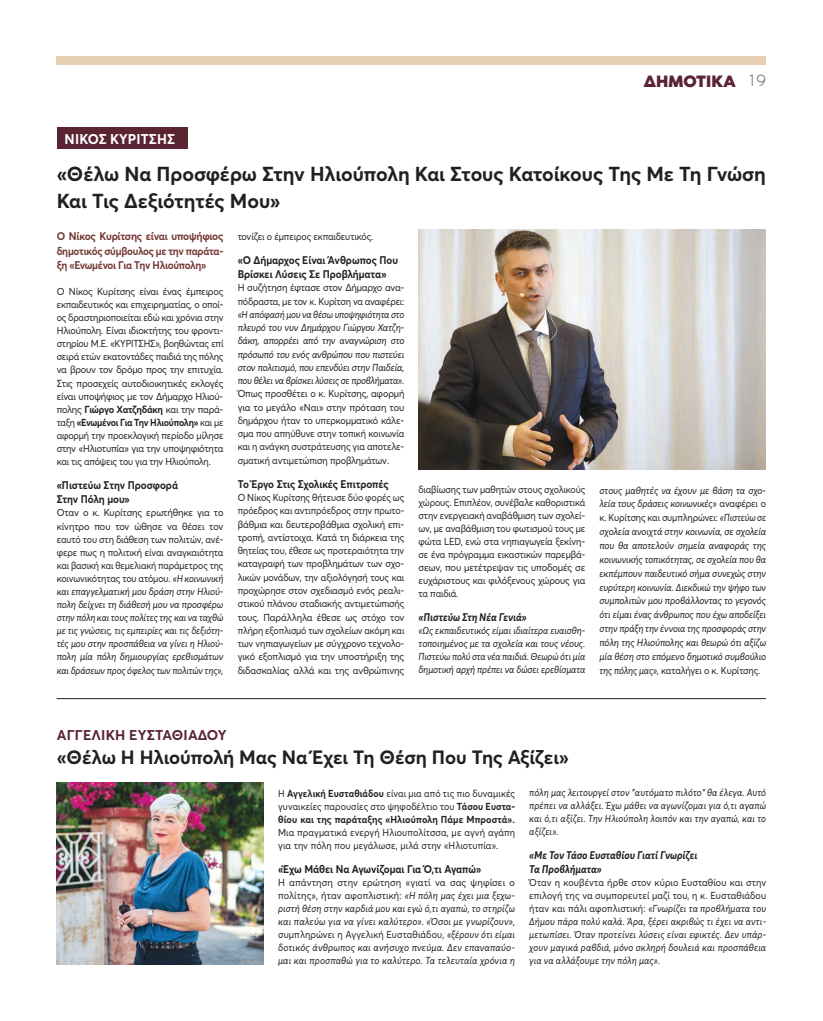
<style>
.page{position:relative;width:823px;height:1021px;background:#fff}
.page>*{position:absolute;margin:0;border:0;box-sizing:border-box;transform-origin:0 0}
.t1{font:700 20px/27px "Averta Std";color:#231f20}
.t2{font:700 19px "Averta Std";color:#231f20}
.t3{font:700 17px "Noir Pro";color:#5a2432}
.t4{font:700 14px "Averta Std";letter-spacing:.01em;color:#5a2432}
.t5{font:700 14px "Averta Std";letter-spacing:.01em;color:#fff}
.t6{font:700 11px/14.1px "Averta Std";color:#231f20;scale:.92 1}
.t7{font:700 11px/14.1px "Averta Std";letter-spacing:-.025em;color:#733934;text-align:justify;scale:.95 1}
.t8{font:italic 700 11px/14px "Averta Std";letter-spacing:-.01em;color:#231f20;scale:.92 1}
.t9{font:italic 10px/13.1px "Averta Std";letter-spacing:-.01em;color:#231f20;text-align:justify;scale:.92 1}
.t10{font:10px/13.3px "Averta Std";letter-spacing:-.01em;color:#231f20;text-align:justify;scale:.92 1}
.t11{font:10px/13.1px "Averta Std";letter-spacing:-.01em;color:#231f20;text-align:justify;scale:.95 1}
.t12{font:italic 10px/13.8px "Averta Std";letter-spacing:-.01em;color:#231f20;text-align:justify;scale:.95 1}
.t13{font:italic 10px/13px "Averta Std";letter-spacing:-.01em;color:#231f20;text-align:justify;scale:.93 1}
.t14{font:10px/13.3px "Averta Std";letter-spacing:-.01em;color:#231f20;text-align:justify;scale:.93 1}
.t15{font:700 10px/13px "Averta Std";letter-spacing:.015em;color:#231f20;text-align:justify;scale:.91 1}
.t16{font:10px/13px "Averta Std";letter-spacing:.015em;color:#231f20;scale:.92 1}
.s1{font-weight:300;color:#808285}
.s2{font-weight:700}
.s3{font-style:normal}
.s4{font-weight:400}
</style>
<div class="page">
<div style="left:57px;top:57px;width:708px;height:8px;background:#e6d0b1"></div>
<img style="left:418px;top:230px;width:347px;height:239px">
<hr style="left:57px;top:698px;width:708px;height:1px;background:#231f20">
<div style="left:57px;top:128px;width:130px;height:21px;background:#5a2432"></div>
<img style="left:57px;top:782px;width:206px;height:182px">
<h3 class="t5" style="left:65px;top:129px;width:112px">ΝΙΚΟΣ ΚΥΡΙΤΣΗΣ</h3>
<h3 class="t3" style="left:643px;top:67px;width:124px">ΔΗΜΟΤΙΚΑ <span class="s1">19</span></h3>
<h1 class="t1" style="left:57px;top:160px;width:710px">«Θέλω Να Προσφέρω Στην Ηλιούπολη Και Στους Κατοίκους Της Με Τη Γνώση<br>Και Τις Δεξιότητές Μου»</h1>
<p class="t7" style="left:57px;top:229px;width:177px">Ο Νίκος Κυρίτσης είναι υποψήφιος δημοτικός σύμβουλος με την παράτα&shy;ξη «Ενωμένοι Για Την Ηλιούπολη»</p>
<p class="t11" style="left:57px;top:284px;width:177px">O Nίκος Κυρίτσης είναι ένας έμπειρος εκπαιδευτικός και επιχειρηματίας, ο οποί&shy;ος δραστηριοποιείται εδώ και χρόνια στην Ηλιούπολη. Είναι ιδιοκτήτης του φροντι&shy;στηρίου Μ.Ε. «ΚΥΡΙΤΣΗΣ», βοηθώντας επί σειρά ετών εκατοντάδες παιδιά της πόλης να βρουν τον δρόμο προς την επιτυχία.<br>Στις προσεχείς αυτοδιοικητικές εκλογές είναι υποψήφιος με τον Δήμαρχο Ηλιού&shy;πολης <span class="s2">Γιώργο Χατζηδάκη</span> και την παρά&shy;ταξη <span class="s2">«Ενωμένοι Για Την Ηλιούπολη»</span> και με αφορμή την προεκλογική περίοδο μίλησε στην «Ηλιοτυπία» για την υποψηφιότητα και τις απόψεις του για την Ηλιούπολη.</p>
<p class="t6" style="left:57px;top:478px;width:133px">«Πιστεύω Στην Προσφορά<br>Στην Πόλη μου»</p>
<p class="t9" style="left:57px;top:506px;width:183px"><span class="s3">Οταν ο κ. Κυρίτσης ερωτήθηκε για το κίνητρο που τον ώθησε να θέσει τον εαυτό του στη διάθεση των πολιτών, ανέ&shy;φερε πως η πολιτική είναι αναγκαιότητα και βασική και θεμελιακή παράμετρος της κοινωνικότητας του ατόμου.</span> «Η κοινωνική και επαγγελματική μου δράση στην Ηλιού&shy;πολη δείχνει τη διάθεσή μου να προσφέρω στην πόλη και τους πολίτες της και να ταχθώ με τις γνώσεις, τις εμπειρίες και τις δεξιότη&shy;τές μου στην προσπάθεια να γίνει η Ηλιού&shy;πολη μία πόλη δημιουργίας ερεθισμάτων και δράσεων προς όφελος των πολιτών της»,</p>
<p class="t10" style="left:237px;top:229px;width:149px">τονίζει ο έμπειρος εκπαιδευτικός.</p>
<p class="t6" style="left:237px;top:252px;width:176px">«Ο Δήμαρχος Είναι Άνθρωπος Που<br>Βρίσκει Λύσεις Σε Προβλήματα»</p>
<p class="t11" style="left:237px;top:281px;width:177px">Η συζήτηση έφτασε στον Δήμαρχο ανα&shy;πόδραστα, με τον κ. Κυρίτση να αναφέρει:</p>
<p class="t9" style="left:237px;top:308px;width:183px">«Η απόφασή μου να θέσω υποψηφιότητα στο πλευρό του νυν Δημάρχου Γιώργου Χατζη&shy;δάκη, απορρέει από την αναγνώριση στο πρόσωπό του ενός ανθρώπου που πιστεύει στον πολιτισμό, που επενδύει στην Παιδεία, που θέλει να βρίσκει λύσεις σε προβλήματα».</p>
<p class="t14" style="left:237px;top:387px;width:181px">Όπως προσθέτει ο κ. Κυρίτσης, αφορμή για το μεγάλο «Ναι» στην πρόταση του δημάρχου ήταν το υπερκομματικό κάλε&shy;σμα που απηύθυνε στην τοπική κοινωνία και η ανάγκη συστράτευσης για αποτελε&shy;σματική αντιμετώπιση προβλημάτων.</p>
<p class="t6" style="left:237px;top:476px;width:165px">Το Έργο Στις Σχολικές Επιτροπές</p>
<p class="t10" style="left:237px;top:490px;width:183px">Ο Νίκος Κυρίτσης θήτευσε δύο φορές ως πρόεδρος και αντιπρόεδρος στην πρωτο&shy;βάθμια και δευτεροβάθμια σχολική επι&shy;τροπή, αντίστοιχα. Κατά τη διάρκεια της θητείας του, έθεσε ως προτεραιότητα την καταγραφή των προβλημάτων των σχο&shy;λικών μονάδων, την αξιολόγησή τους και προχώρησε στον σχεδιασμό ενός ρεαλι&shy;στικού πλάνου σταδιακής αντιμετώπισής τους. Παράλληλα έθεσε ως στόχο τον πλήρη εξοπλισμό των σχολείων ακόμη και των νηπιαγωγείων με σύγχρονο τεχνολο&shy;γικό εξοπλισμό για την υποστήριξη της διδασκαλίας αλλά και της ανθρώπινης</p>
<p class="t10" style="left:418px;top:483px;width:183px;line-height:13px">διαβίωσης των μαθητών στους σχολικούς χώρους. Επιπλέον, συνέβαλε καθοριστικά στην ενεργειακή αναβάθμιση των σχολεί&shy;ων, με αναβάθμιση του φωτισμού τους με φώτα LED, ενώ στα νηπιαγωγεία ξεκίνη&shy;σε ένα πρόγραμμα εικαστικών παρεμβά&shy;σεων, που μετέτρεψαν τις υποδομές σε ευχάριστους και φιλόξενους χώρους για τα παιδιά.</p>
<p class="t8" style="left:418px;top:610px;width:119px">«Πιστεύω Στη Νέα Γενιά»</p>
<p class="t9" style="left:418px;top:624px;width:183px">«Ως εκπαιδευτικός είμαι ιδιαίτερα ευαισθη&shy;τοποιημένος με τα σχολεία και τους νέους.<br>Πιστεύω πολύ στα νέα παιδιά. Θεωρώ ότι μία δημοτική αρχή πρέπει να δώσει ερεθίσματα</p>
<p class="t12" style="left:599px;top:483px;width:177px">στους μαθητές να έχουν με βάση τα σχο&shy;λεία τους δράσεις κοινωνικές» <span class="s3">αναφέρει ο κ. Κυρίτσης και συμπληρώνει:</span> «Πιστεύω σε σχολεία ανοιχτά στην κοινωνία, σε σχολεία που θα αποτελούν σημεία αναφοράς της κοινωνικής τοπικότητας, σε σχολεία που θα εκπέμπουν παιδευτικό σήμα συνεχώς στην ευρύτερη κοινωνία. Διεκδικώ την ψήφο των συμπολιτών μου προβάλλοντας το γεγονός ότι είμαι ένας άνθρωπος που έχω αποδείξει στην πράξη την έννοια της προσφοράς στην πόλη της Ηλιούπολης και θεωρώ ότι αξίζω μία θέση στο επόμενο δημοτικό συμβούλιο της πόλης μας», <span class="s3">καταλήγει ο κ. Κυρίτσης.</span></p>
<h3 class="t4" style="left:57px;top:725px;width:171px">ΑΓΓΕΛΙΚΗ ΕΥΣΤΑΘΙΑΔΟΥ</h3>
<h2 class="t2" style="left:57px;top:744px;width:513px">«Θέλω Η Ηλιούπολή Μας Να Έχει Τη Θέση Που Της Αξίζει»</h2>
<p class="t15" style="left:278px;top:786px;width:262px"><span class="s4">Η</span> Αγγελική Ευσταθιάδου <span class="s4">είναι μια από τις πιο δυναμικές γυναικείες παρουσίες στο ψηφοδέλτιο του</span> Τάσου Ευστα&shy;θίου και της παράταξης «Ηλιούπολη Πάμε Μπροστά».</p>
<p class="t16" style="left:278px;top:825px;width:259px">Μια πραγματικά ενεργή Ηλιουπολίτσσα, με αγνή αγάπη για την πόλη που μεγάλωσε, μιλά στην «Ηλιοτυπία».</p>
<p class="t6" style="left:278px;top:861px;width:222px">«Έχω Μάθει Να Αγωνίζομαι Για Ό,τι Αγαπώ»</p>
<p class="t13" style="left:278px;top:876px;width:256px"><span class="s3">Η απάντηση στην ερώτηση «γιατί να σας ψηφίσει ο πολίτης», ήταν αφοπλιστική:</span> «Η πόλη μας έχει μια ξεχω&shy;ριστή θέση στην καρδιά μου και εγώ ό,τι αγαπώ, το στηρίζω και παλεύω για να γίνει καλύτερο». «Όσοι με γνωρίζουν», <span class="s3">συμπληρώνει η Αγγελική Ευσταθιάδου,</span> «ξέρουν ότι είμαι δοτικός άνθρωπος και ανήσυχο πνεύμα. Δεν επαναπαύο&shy;μαι και προσπαθώ για το καλύτερο. Τα τελευταία χρόνια η</p>
<p class="t9" style="left:529px;top:786px;width:259px">πόλη μας λειτουργεί στον ”αυτόματο πιλότο" θα έλεγα. Αυτό πρέπει να αλλάξει. Έχω μάθει να αγωνίζομαι για ό,τι αγαπώ και ό,τι αξίζει. Την Ηλιούπολη λοιπόν και την αγαπώ, και το αξίζει».</p>
<p class="t8" style="left:529px;top:848px;width:184px">«Με Τον Τάσο Ευσταθίου Γιατί Γνωρίζει<br>Τα Προβλήματα»</p>
<p class="t9" style="left:529px;top:876px;width:259px"><span class="s3">Όταν η κουβέντα ήρθε στον κύριο Ευσταθίου και στην επιλογή της να συμπορευτεί μαζί του, η κ. Ευσταθιάδου ήταν και πάλι αφοπλιστική:</span> «Γνωρίζει τα προβλήματα του Δήμου πάρα πολύ καλά. Άρα, ξέρει ακριβώς τι έχει να αντι&shy;μετωπίσει. Όταν προτείνει λύσεις είναι εφικτές. Δεν υπάρ&shy;χουν μαγικά ραβδιά, μόνο σκληρή δουλειά και προσπάθεια για να αλλάξουμε την πόλη μας».</p>
</div>
